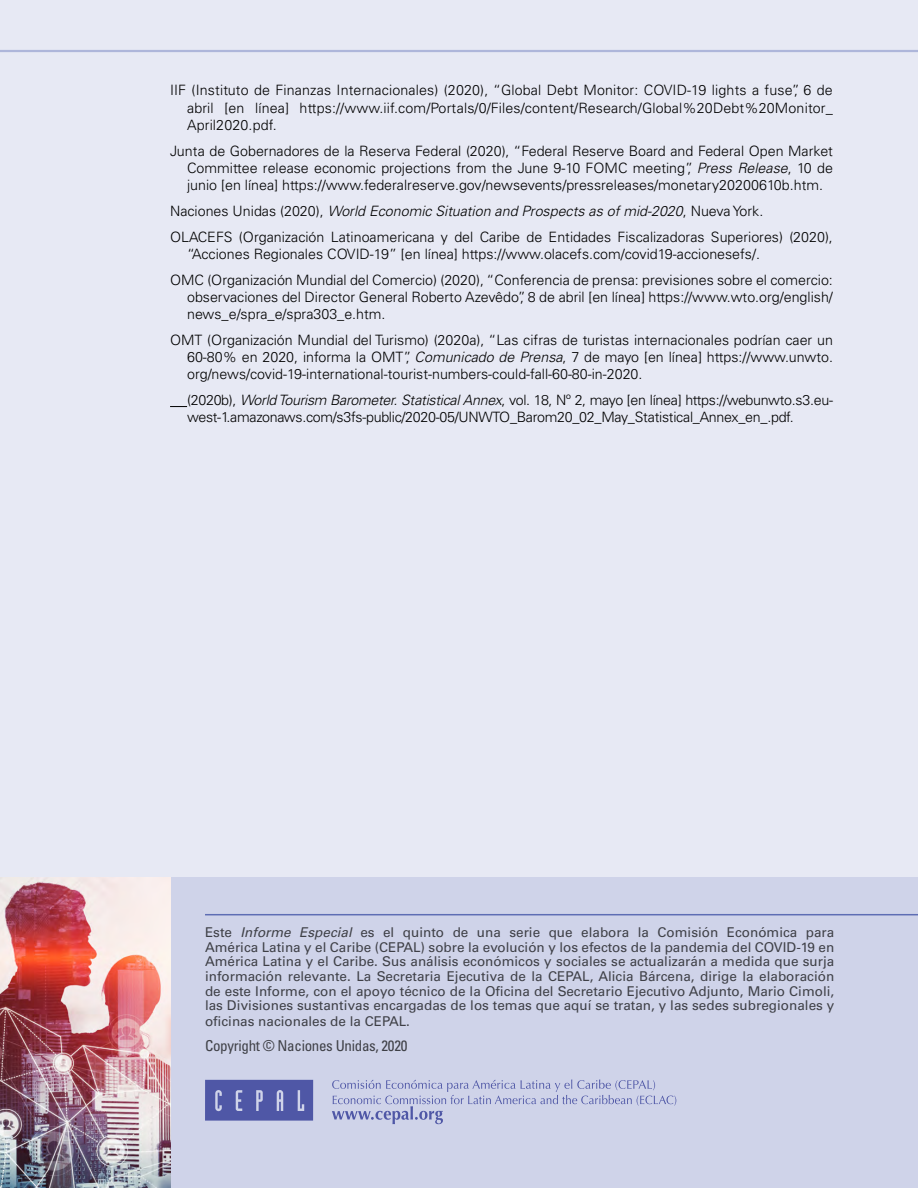
<style>
.page{position:relative;width:918px;height:1188px;background:#e7e9f4}
.page>*{position:absolute;margin:0;border:0;box-sizing:border-box;transform-origin:0 0}
.t1{font:condensed 15px "Univers LT Std";letter-spacing:-.02em;color:#000}
.t2{font:300 14.25px/17.2px "Univers LT Std";color:#000;text-align:justify}
.t3{font:300 14.25px/17.2px "Univers LT Std";letter-spacing:-.02em;color:#000}
.t4{font:13.5px/14.5px "Univers LT Std";color:#000;text-align:justify}
.s1{font-style:italic}
</style>
<div class="page">
<hr style="left:0;top:50px;width:918px;height:2px;background:#aeb6da">
<svg style="left:170px;top:406px;width:17px;height:1px"></svg>
<div style="left:0;top:878px;width:918px;height:310px;background:#cfd3e9"></div>
<img style="left:0;top:878px;width:170px;height:310px">
<svg style="left:205px;top:1080px;width:108px;height:41px;background:#5c63ac"></svg>
<svg style="left:332px;top:1080px;width:344px;height:44px"></svg>
<hr style="left:205px;top:914px;width:713px;height:1px;background:#5e6db4">
<p class="t2" style="left:187px;top:82px;width:647px;text-indent:-17px">IIF (Instituto de Finanzas Internacionales) (2020), “Global Debt Monitor: COVID-19 lights a fuse”, 6 de abril [en línea] https://www.iif.com/Portals/0/Files/content/Research/Global%20Debt%20Monitor_ April2020.pdf.</p>
<p class="t2" style="left:187px;top:142px;width:647px;text-indent:-17px">Junta de Gobernadores de la Reserva Federal (2020), “Federal Reserve Board and Federal Open Market Committee release economic projections from the June 9-10 FOMC meeting”, <span class="s1">Press Release</span>, 10 de junio [en línea] https://www.federalreserve.gov/newsevents/pressreleases/monetary20200610b.htm.</p>
<p class="t2" style="left:170px;top:198px;width:664px;line-height:25.8px">Naciones Unidas (2020), <span class="s1">World Economic Situation and Prospects as of mid-2020</span>, Nueva York.<br>OLACEFS (Organización Latinoamericana y del Caribe de Entidades Fiscalizadoras Superiores) (2020),</p>
<p class="t2" style="left:170px;top:241px;width:664px;line-height:25.8px;text-indent:17px">“Acciones Regionales COVID-19” [en línea] https://www.olacefs.com/covid19-accionesefs/.<br>OMC (Organización Mundial del Comercio) (2020), “Conferencia de prensa: previsiones sobre el comercio:</p>
<p class="t2" style="left:187px;top:288px;width:647px">observaciones del Director General Roberto Azevêdo”, 8 de abril [en línea] https://www.wto.org/english/ news_e/spra_e/spra303_e.htm.</p>
<p class="t2" style="left:187px;top:331px;width:647px;text-indent:-17px">OMT (Organización Mundial del Turismo) (2020a), “Las cifras de turistas internacionales podrían caer un 60-80% en 2020, informa la OMT”, <span class="s1">Comunicado de Prensa</span>, 7 de mayo [en línea] https://www.unwto. org/news/covid-19-international-tourist-numbers-could-fall-60-80-in-2020.</p>
<p class="t3" style="left:187px;top:392px;width:647px">(2020b), <span class="s1">World Tourism Barometer. Statistical Annex</span>, vol. 18, Nº 2, mayo [en línea] https://webunwto.s3.eu&shy;west-1.amazonaws.com/s3fs-public/2020-05/UNWTO_Barom20_02_May_Statistical_Annex_en_.pdf.</p>
<p class="t4" style="left:205px;top:925px;width:631px">Este <span class="s1">Informe Especial</span> es el quinto de una serie que elabora la Comisión Económica para América Latina y el Caribe (CEPAL) sobre la evolución y los efectos de la pandemia del COVID-19 en América Latina y el Caribe. Sus análisis económicos y sociales se actualizarán a medida que surja información relevante. La Secretaria Ejecutiva de la CEPAL, Alicia Bárcena, dirige la elaboración de este Informe, con el apoyo técnico de la Oficina del Secretario Ejecutivo Adjunto, Mario Cimoli, las Divisiones sustantivas encargadas de los temas que aquí se tratan, y las sedes subregionales y</p>
<p class="t4" style="left:205px;top:1014px;width:207px">oficinas nacionales de la CEPAL.</p>
<p class="t1" style="left:205px;top:1036px;width:204px">Copyright © Naciones Unidas, 2020</p>
</div>
